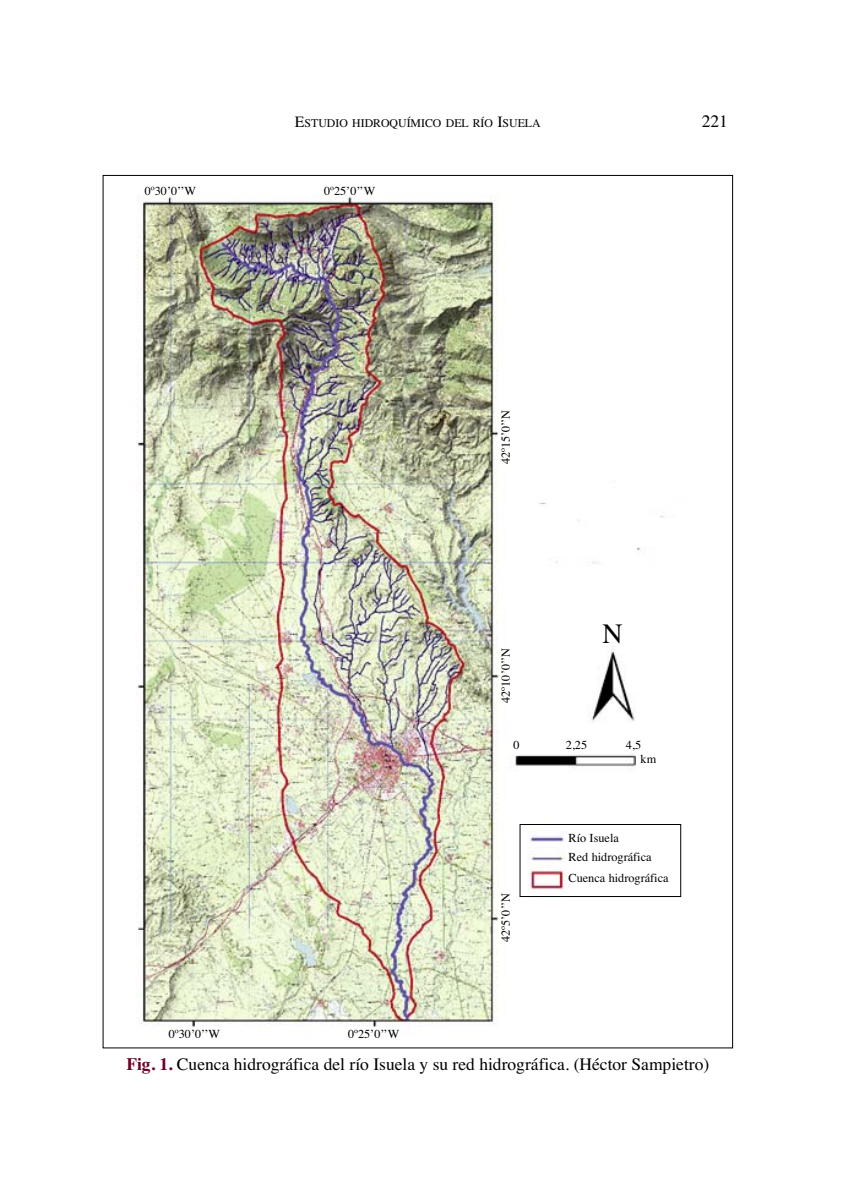
<style>
.page{position:relative;width:850px;height:1190px;background:#fff}
.page>*{position:absolute;margin:0;border:0;box-sizing:border-box;transform-origin:0 0}
.t1{font:28px "Times";color:#000}
.t2{font:17.5px "Times";color:#000}
.t3{font:12.25px/14.2px "Times";color:#000}
.t4{font:11.9px "Times";color:#000}
.s1{font-size:15.75px}
.s2{font-weight:700;color:#690026}
</style>
<div class="page">
<img style="left:137px;top:196px;width:545px;height:831px">
<div style="left:519px;top:824px;width:162px;height:73px;border:1px solid #000"></div>
<p class="t4" style="left:295px;top:119px;width:247px"><span class="s1">E</span>STUDIO HIDROQUÍMICO DEL RÍO <span class="s1">I</span>SUELA</p>
<h2 class="t2" style="left:701px;top:115px;width:28px">221</h2>
<p class="t3" style="left:145px;top:185px;width:53px">0º30’0’’W</p>
<p class="t3" style="left:324px;top:185px;width:53px">0º25’0’’W</p>
<p class="t3" style="left:169px;top:1027px;width:53px">0º30’0’’W</p>
<p class="t3" style="left:348px;top:1027px;width:53px">0º25’0’’W</p>
<p class="t3" style="left:500px;top:464px;width:56px;rotate:-90deg">42º15’0’’N</p>
<p class="t3" style="left:500px;top:703px;width:56px;rotate:-90deg">42º10’0’’N</p>
<h1 class="t1" style="left:602px;top:623px;width:22px">N</h1>
<p class="t3" style="left:513px;top:739px;width:8px">0</p>
<p class="t3" style="left:565px;top:739px;width:23px">2,25</p>
<p class="t3" style="left:640px;top:739px;width:17px;text-indent:-15px">4,5 km</p>
<p class="t3" style="left:500px;top:942px;width:50px;rotate:-90deg">42º5’0’’N</p>
<p class="t3" style="left:568px;top:829px;width:84px;line-height:19.2px">Río Isuela<br>Red hidrográfica</p>
<p class="t3" style="left:568px;top:872px;width:101px">Cuenca hidrográfica</p>
<h2 class="t2" style="left:126px;top:1058px;width:584px"><span class="s2">Fig. 1.</span> Cuenca hidrográfica del río Isuela y su red hidrográfica. (Héctor Sampietro)</h2>
</div>
